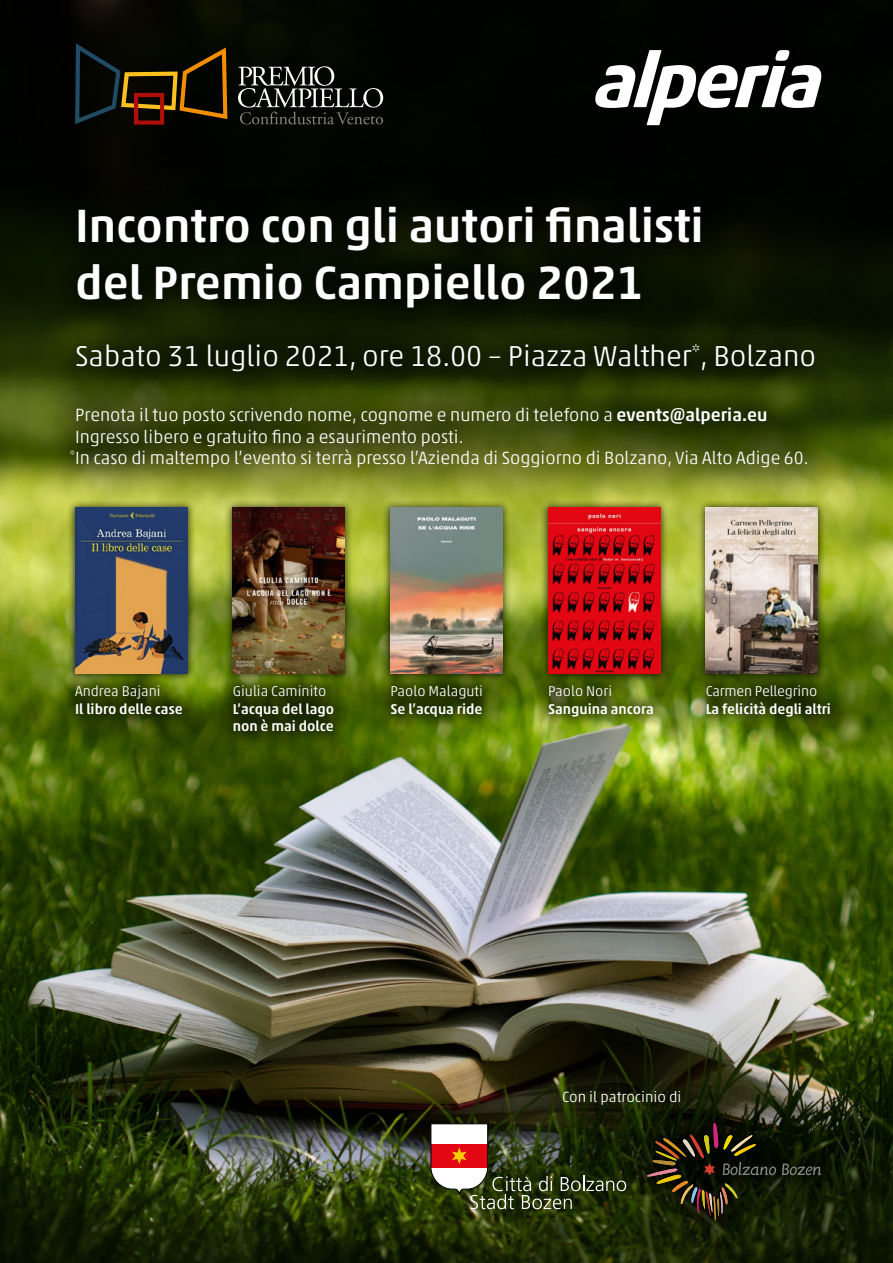
<style>
.page{position:relative;width:893px;height:1263px;background:#fff}
.page>*{position:absolute;margin:0;border:0;box-sizing:border-box;transform-origin:0 0}
.t1{font:500 47.4px/56.9px "Akko Pro";color:#fff}
.t2{font:300 29.25px "Akko Pro";color:#fff}
.t3{font:300 18px/21.6px "Akko Pro";color:#fff}
.t4{font:300 15px "Akko Pro";color:#fff}
.t5{font:500 14.4px/17.2px "Akko Pro";color:#fff}
.t6{font:300 14.4px "Akko Pro";color:#fff}
.s1{font-weight:500}
</style>
<div class="page">
<img style="left:0;top:0;width:893px;height:1263px">
<svg style="left:595px;top:50px;width:226px;height:75px"></svg>
<div style="left:48px;top:178px;width:795px;height:222px;background:#000;opacity:.75"></div>
<div style="left:624px;top:1100px;width:221px;height:144px;background:#000;opacity:.75"></div>
<svg style="left:782px;top:1163px;width:39px;height:12px"></svg>
<svg style="left:646px;top:1123px;width:130px;height:98px;background:#27240d"></svg>
<svg style="left:430px;top:1123px;width:196px;height:86px;background:#585237"></svg>
<div style="left:29px;top:365px;width:818px;height:144px;background:#000;opacity:.49"></div>
<div style="left:539px;top:499px;width:129px;height:184px;background:#000;opacity:.75"></div>
<img style="left:548px;top:508px;width:112px;height:164px">
<div style="left:60px;top:672px;width:137px;height:57px;background:#000;opacity:.75"></div>
<div style="left:219px;top:671px;width:130px;height:75px;background:#000;opacity:.75"></div>
<div style="left:376px;top:672px;width:120px;height:58px;background:#000;opacity:.75"></div>
<div style="left:533px;top:672px;width:135px;height:59px;background:#000;opacity:.75"></div>
<div style="left:67px;top:499px;width:129px;height:184px;background:#000;opacity:.75"></div>
<img style="left:75px;top:508px;width:112px;height:166px">
<div style="left:224px;top:499px;width:129px;height:183px;background:#000;opacity:.75"></div>
<img style="left:233px;top:508px;width:112px;height:166px">
<div style="left:382px;top:499px;width:129px;height:184px;background:#000;opacity:.75"></div>
<img style="left:390px;top:508px;width:113px;height:166px">
<div style="left:692px;top:671px;width:153px;height:60px;background:#000;opacity:.75"></div>
<div style="left:697px;top:499px;width:129px;height:183px;background:#000;opacity:.75"></div>
<img style="left:706px;top:508px;width:112px;height:166px">
<svg style="left:75px;top:43px;width:152px;height:82px;background:#281c09"></svg>
<svg style="left:238px;top:66px;width:145px;height:59px;background:#2e312c"></svg>
<h1 class="t1" style="left:75px;top:196px;width:630px">Incontro con gli autori finalisti del Premio Campiello 2021</h1>
<h2 class="t2" style="left:75px;top:339px;width:743px">Sabato 31 luglio 2021, ore 18.00 – Piazza Walther<sup>*</sup>, Bolzano</h2>
<p class="t3" style="left:70px;top:404px;width:740px">Prenota il tuo posto scrivendo nome, cognome e numero di telefono a <span class="s1">events@alperia.eu<br></span>Ingresso libero e gratuito fino a esaurimento posti.<br><sup>*</sup>In caso di maltempo l’evento si terrà presso l’Azienda di Soggiorno di Bolzano, Via Alto Adige 60.</p>
<p class="t6" style="left:75px;top:683px;width:87px">Andrea Bajani</p>
<p class="t5" style="left:75px;top:700px;width:109px">Il libro delle case</p>
<p class="t6" style="left:233px;top:683px;width:95px">Giulia Caminito</p>
<p class="t5" style="left:233px;top:700px;width:103px">L’acqua del lago non è mai dolce</p>
<p class="t6" style="left:390px;top:683px;width:94px">Paolo Malaguti</p>
<p class="t5" style="left:390px;top:700px;width:94px">Se l’acqua ride</p>
<p class="t6" style="left:548px;top:683px;width:66px">Paolo Nori</p>
<p class="t5" style="left:548px;top:700px;width:107px">Sanguina ancora</p>
<p class="t6" style="left:706px;top:683px;width:113px">Carmen Pellegrino</p>
<p class="t5" style="left:706px;top:700px;width:127px">La felicità degli altri</p>
<p class="t4" style="left:562px;top:1088px;width:121px">Con il patrocinio di</p>
</div>
